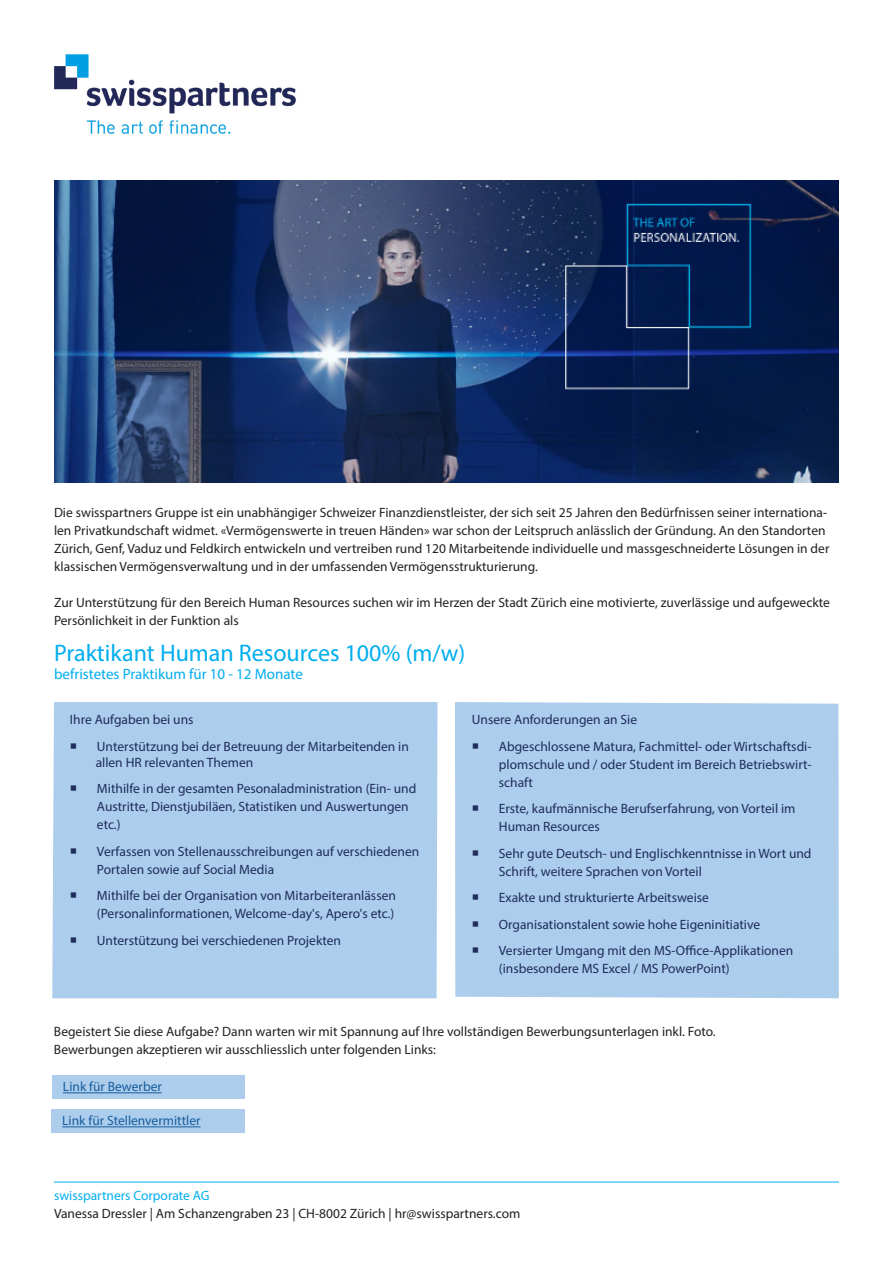
<style>
.page{position:relative;width:893px;height:1263px;background:#fff}
.page>*{position:absolute;margin:0;border:0;box-sizing:border-box;transform-origin:0 0}
.t1{font:24px "Myriad Pro";color:#00adee}
.t2{font:15px "Myriad Pro";color:#00adee}
.t3{font:13.5px/18px "Myriad Pro";color:#1f2c5c}
.t4{font:13.5px/18px "Myriad Pro";color:#242021}
.t5{font:13.5px/18px "Myriad Pro";color:#231f20}
.t6{font:13.5px "Myriad Pro";color:#175d9e}
.t7{font:13.5px "Myriad Pro";color:#00aeef}
</style>
<div class="page">
<div style="left:52px;top:702px;width:385px;height:296px;background:#accdeb"></div>
<div style="left:455px;top:702px;width:384px;height:296px;background:#accdeb"></div>
<img style="left:54px;top:54px;width:242px;height:80px">
<hr style="left:54px;top:1182px;width:785px;height:1px;background:#00aeef">
<img style="left:54px;top:180px;width:785px;height:303px">
<div style="left:52px;top:1075px;width:193px;height:24px;background:#accdeb"></div>
<hr style="left:63px;top:1092px;width:99px;height:1px;background:#175d9e">
<div style="left:52px;top:1109px;width:193px;height:24px;background:#accdeb"></div>
<hr style="left:62px;top:1126px;width:139px;height:1px;background:#175d9e">
<svg style="left:71px;top:743px;width:5px;height:5px"></svg>
<svg style="left:71px;top:786px;width:5px;height:5px"></svg>
<svg style="left:71px;top:848px;width:5px;height:6px"></svg>
<svg style="left:71px;top:893px;width:5px;height:5px"></svg>
<svg style="left:71px;top:937px;width:5px;height:6px"></svg>
<svg style="left:473px;top:743px;width:5px;height:5px"></svg>
<svg style="left:473px;top:805px;width:5px;height:6px"></svg>
<svg style="left:473px;top:850px;width:5px;height:5px"></svg>
<svg style="left:473px;top:895px;width:5px;height:5px"></svg>
<svg style="left:473px;top:921px;width:5px;height:5px"></svg>
<svg style="left:473px;top:948px;width:5px;height:5px"></svg>
<p class="t4" style="left:54px;top:503px;width:777px">Die swisspartners Gruppe ist ein unabhängiger Schweizer Finanzdienstleister, der sich seit 25 Jahren den Bedürfnissen seiner internationa&shy;len Privatkundschaft widmet. «Vermögenswerte in treuen Händen» war schon der Leitspruch anlässlich der Gründung. An den Standorten Zürich, Genf, Vaduz und Feldkirch entwickeln und vertreiben rund 120 Mitarbeitende individuelle und massgeschneiderte Lösungen in der klassischen Vermögensverwaltung und in der umfassenden Vermögensstrukturierung.</p>
<p class="t4" style="left:54px;top:593px;width:777px">Zur Unterstützung für den Bereich Human Resources suchen wir im Herzen der Stadt Zürich eine motivierte, zuverlässige und aufgeweckte<br>Persönlichkeit in der Funktion als</p>
<p class="t1" style="left:54px;top:638px;width:413px">Praktikant Human Resources 100% (m/w)</p>
<p class="t2" style="left:54px;top:665px;width:251px">befristetes Praktikum für 10 - 12 Monate</p>
<p class="t3" style="left:70px;top:710px;width:125px">Ihre Aufgaben bei uns</p>
<p class="t3" style="left:96px;top:738px;width:315px;line-height:16.2px">Unterstützung bei der Betreuung der Mitarbeitenden in allen HR relevanten Themen</p>
<p class="t3" style="left:97px;top:780px;width:321px">Mithilfe in der gesamten Pesonaladministration (Ein- und<br>Austritte, Dienstjubiläen, Statistiken und Auswertungen etc.)</p>
<p class="t3" style="left:97px;top:842px;width:324px">Verfassen von Stellenausschreibungen auf verschiedenen<br>Portalen sowie auf Social Media</p>
<p class="t3" style="left:97px;top:887px;width:300px">Mithilfe bei der Organisation von Mitarbeiteranlässen (Personalinformationen, Welcome-day's, Apero's etc.)</p>
<p class="t3" style="left:97px;top:931px;width:246px">Unterstützung bei verschiedenen Projekten</p>
<p class="t3" style="left:472px;top:710px;width:167px">Unsere Anforderungen an Sie</p>
<p class="t3" style="left:499px;top:737px;width:314px;text-align:justify">Abgeschlossene Matura, Fachmittel- oder Wirtschaftsdi&shy;plomschule und / oder Student im Bereich Betriebswirt&shy;schaft</p>
<p class="t3" style="left:499px;top:799px;width:298px">Erste, kaufmännische Berufserfahrung, von Vorteil im<br>Human Resources</p>
<p class="t3" style="left:499px;top:844px;width:314px">Sehr gute Deutsch- und Englischkenntnisse in Wort und<br>Schrift, weitere Sprachen von Vorteil</p>
<p class="t3" style="left:499px;top:888px;width:212px">Exakte und strukturierte Arbeitsweise</p>
<p class="t3" style="left:499px;top:915px;width:263px">Organisationstalent sowie hohe Eigeninitiative</p>
<p class="t3" style="left:499px;top:941px;width:296px">Versierter Umgang mit den MS-Office-Applikationen (insbesondere MS Excel / MS PowerPoint)</p>
<p class="t5" style="left:54px;top:1022px;width:663px">Begeistert Sie diese Aufgabe? Dann warten wir mit Spannung auf Ihre vollständigen Bewerbungsunterlagen inkl. Foto.<br>Bewerbungen akzeptieren wir ausschliesslich unter folgenden Links:</p>
<p class="t6" style="left:63px;top:1078px;width:100px">Link für Bewerber</p>
<p class="t6" style="left:62px;top:1112px;width:140px">Link für Stellenvermittler</p>
<p class="t7" style="left:54px;top:1187px;width:157px">swisspartners Corporate AG</p>
<p class="t5" style="left:54px;top:1204px;width:468px">Vanessa Dressler | Am Schanzengraben 23 | CH-8002 Zürich | hr@swisspartners.com</p>
</div>
